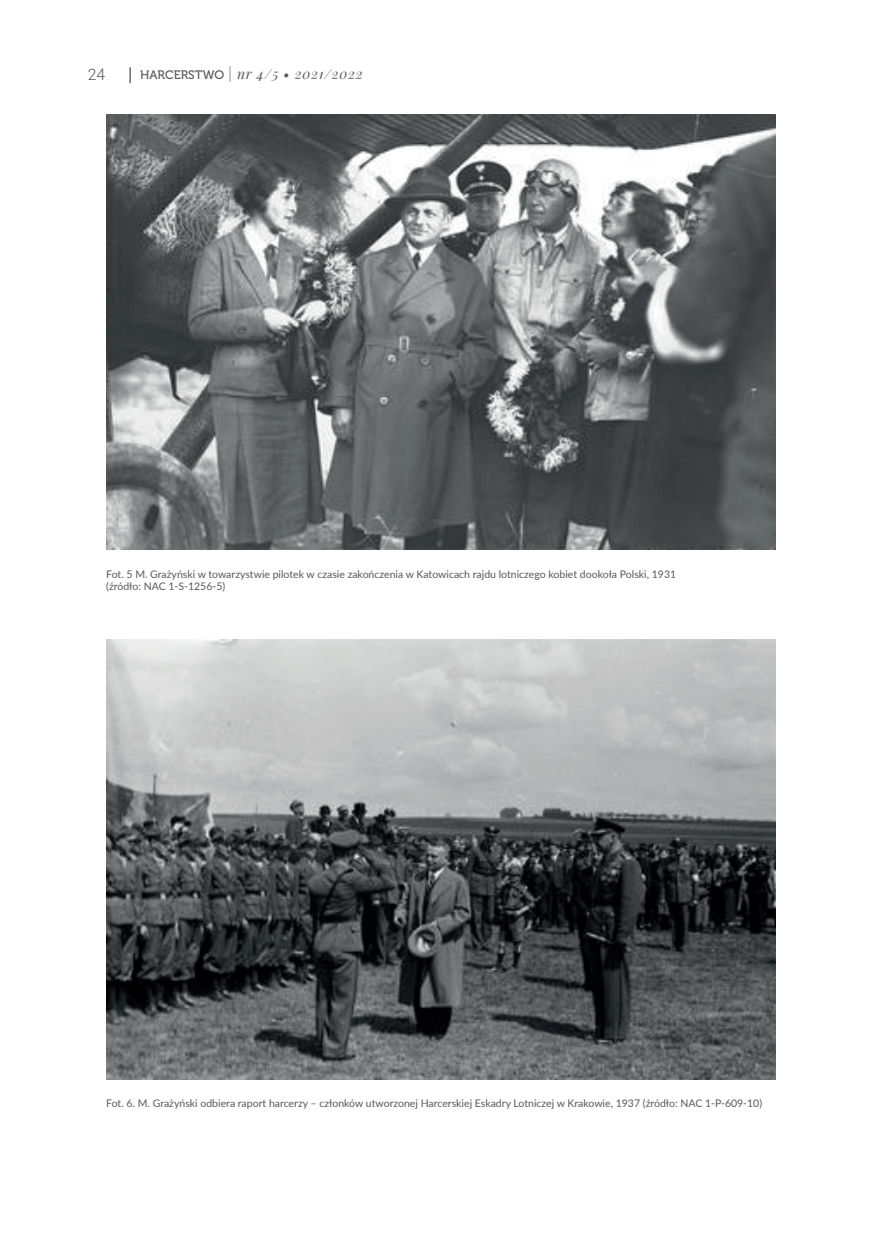
<style>
.page{position:relative;width:874px;height:1241px;background:#fff}
.page>*{position:absolute;margin:0;border:0;box-sizing:border-box;transform-origin:0 0}
.t1{font:300 15.75px "Roboto";color:#57585a}
.t2{font:italic 14px "Playfair Display";letter-spacing:.05em;color:#57585a}
.t3{font:10.5px/12.6px "Lato";color:#57585a}
.s1{font-family:"Museo 500";font-style:normal;font-size:12.25px}
.s2{font-style:normal;font-size:14.88px}
</style>
<div class="page">
<svg style="left:130px;top:67px;width:1px;height:16px"></svg>
<img style="left:106px;top:639px;width:668px;height:439px">
<img style="left:106px;top:114px;width:669px;height:435px">
<h1 class="t1" style="left:88px;top:63px;width:19px">24</h1>
<h2 class="t2" style="left:140px;top:63px;width:224px"><span class="s1">HARCERSTWO</span> <span class="s2">|</span> nr 4/5 • 2021/2022</h2>
<p class="t3" style="left:106px;top:567px;width:571px">Fot. 5 M. Grażyński w towarzystwie pilotek w czasie zakończenia w Katowicach rajdu lotniczego kobiet dookoła Polski, 1931 (źródło: NAC 1-S-1256-5)</p>
<p class="t3" style="left:106px;top:1096px;width:657px">Fot. 6. M. Grażyński odbiera raport harcerzy – członków utworzonej Harcerskiej Eskadry Lotniczej w Krakowie, 1937 (źródło: NAC 1-P-609-10)</p>
</div>
